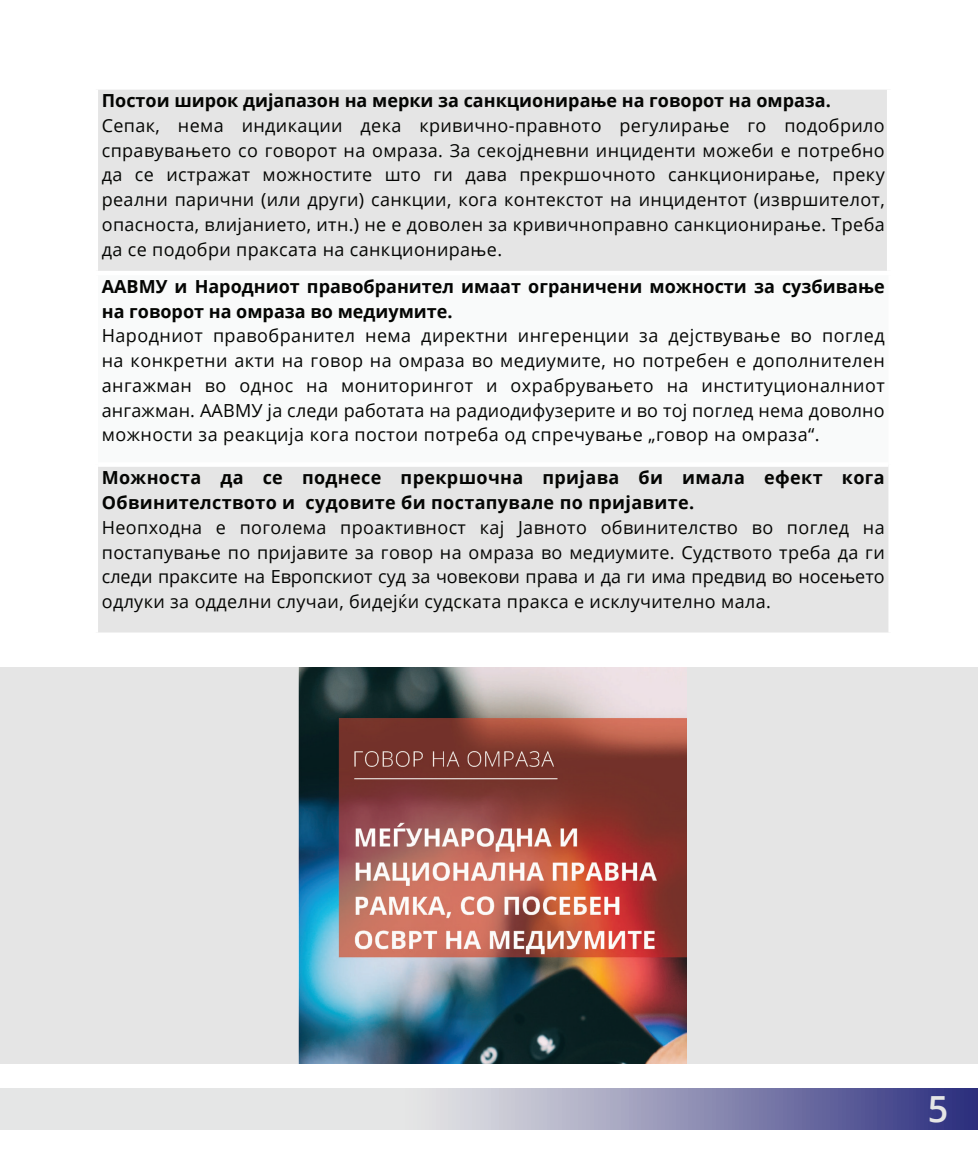
<style>
.page{position:relative;width:978px;height:1149px;background:#fff}
.page>*{position:absolute;margin:0;border:0;box-sizing:border-box;transform-origin:0 0}
.t1{font:600 36px "Open Sans";color:#e5e5e5}
.t2{font:18px/24.8px "Open Sans";letter-spacing:.02em;color:#040503;text-align:justify}
.t3{font:700 18px/24.8px "Open Sans";color:#040503}
.t4{font:700 18px/24.8px "Open Sans";letter-spacing:.02em;color:#040503}
</style>
<div class="page">
<div style="left:0;top:667px;width:978px;height:396px;background:#e5e5e5"></div>
<div style="left:98px;top:90px;width:790px;height:542px;background:#e5e5e5"></div>
<div style="left:96px;top:273px;width:795px;height:191px;background:#f9fafa"></div>
<hr style="left:94px;top:271px;width:799px;height:4px;background:#fff">
<hr style="left:98px;top:462px;width:790px;height:4px;background:#fff">
<hr style="left:94px;top:275px;width:4px;height:189px;background:#fff">
<div style="left:888px;top:275px;width:5px;height:189px;background:#fff"></div>
<div style="left:887px;top:90px;width:7px;height:181px;background:#fff"></div>
<svg style="left:0;top:1088px;width:978px;height:40px"></svg>
<img style="left:298px;top:667px;width:388px;height:396px">
<p class="t3" style="left:102px;top:88px;width:731px">Постои широк дијапазон на мерки за санкционирање на говорот на омраза.</p>
<p class="t2" style="left:102px;top:112px;width:784px">Сепак, нема индикации дека кривично-правното регулирање го подобрило справувањето со говорот на омраза. За секојдневни инциденти можеби е потребно да се истражат можностите што ги дава прекршочното санкционирање, преку реални парични (или други) санкции, кога контекстот на инцидентот (извршителот, опасноста, влијанието, итн.) не е доволен за кривичноправно санкционирање. Треба да се подобри праксата на санкционирање.</p>
<p class="t3" style="left:102px;top:273px;width:784px">ААВМУ и Народниот правобранител имаат ограничени можности за сузбивање на говорот на омраза во медиумите.</p>
<p class="t2" style="left:102px;top:323px;width:784px">Народниот правобранител нема директни ингеренции за дејствување во поглед на конкретни акти на говор на омраза во медиумите, но потребен е дополнителен ангажман во однос на мониторингот и охрабрувањето на институционалниот ангажман. ААВМУ ја следи работата на радиодифузерите и во тој поглед нема доволно можности за реакција кога постои потреба од спречување „говор на омраза“.</p>
<p class="t4" style="left:102px;top:465px;width:784px">Можноста да се поднесе прекршочна пријава би имала ефект кога<br>Обвинителството и судовите би постапувале по пријавите.</p>
<p class="t2" style="left:102px;top:514px;width:784px">Неопходна е поголема проактивност кај Јавното обвинителство во поглед на постапување по пријавите за говор на омраза во медиумите. Судството треба да ги следи праксите на Европскиот суд за човекови права и да ги има предвид во носењето одлуки за одделни случаи, бидејќи судската пракса е исклучително мала.</p>
<h1 class="t1" style="left:928px;top:1084px;width:22px">5</h1>
</div>
